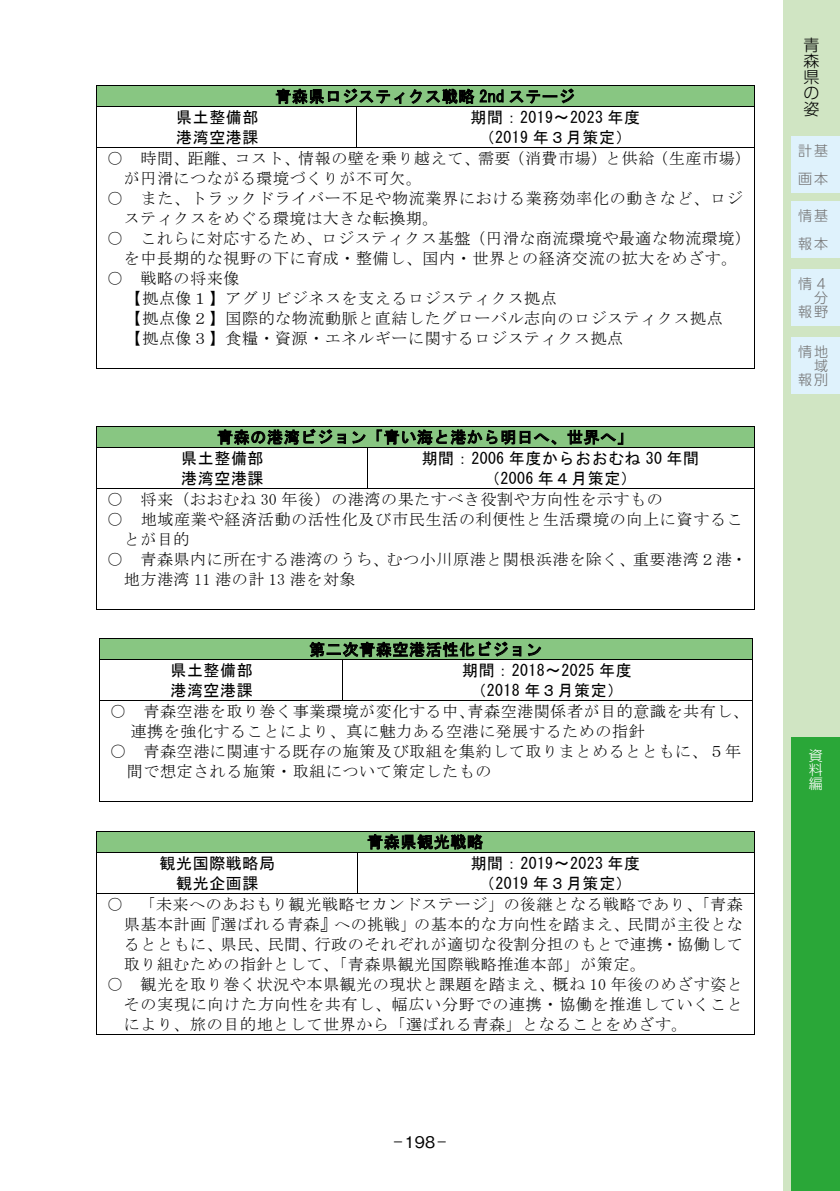
<style>
.page{position:relative;width:840px;height:1191px;background:#fff}
.page>*{position:absolute;margin:0;border:0;box-sizing:border-box;transform-origin:0 0}
.t1{font:16px/20px "MS Mincho";letter-spacing:.04em;color:#000}
.t2{font:16px/20px "MS Gothic";letter-spacing:.04em;color:#000}
.t3{font:16px/20px "MS Gothic";letter-spacing:.02em;color:#000;text-align:center}
.t4{font:500 16px "Gothic BBB Pr 6";color:#000;scale:.5 1}
.t5{font:300 16px/16px "UD Shin Go Pr 6";color:#000;text-align:justify}
.t6{font:300 14px/14px "UD Shin Go Pr 6";color:#727171}
.t7{font:300 14px/14px "UD Shin Go Pr 6";color:#fff;text-align:justify}
</style>
<div class="page">
<div style="left:782px;top:0;width:57px;height:1191px;background:#d0e5c3"></div>
<div style="left:791px;top:136px;width:48px;height:57px;background:#dff2fc"></div>
<div style="left:791px;top:269px;width:48px;height:57px;background:#dff2fc"></div>
<div style="left:791px;top:337px;width:48px;height:57px;background:#dff2fc"></div>
<div style="left:791px;top:737px;width:48px;height:454px;background:#2aa738"></div>
<div style="left:791px;top:201px;width:48px;height:57px;background:#dff2fc"></div>
<div style="left:97px;top:86px;width:656px;height:20px;background:#88c682"></div>
<svg style="left:509px;top:88px;width:65px;height:16px"></svg>
<hr style="left:97px;top:85px;width:656px;height:1px;background:#000">
<svg style="left:96px;top:85px;width:1px;height:22px"></svg>
<hr style="left:97px;top:106px;width:259px;height:1px;background:#000">
<svg style="left:275px;top:88px;width:228px;height:19px"></svg>
<hr style="left:357px;top:106px;width:396px;height:1px;background:#000">
<svg style="left:753px;top:85px;width:1px;height:22px"></svg>
<hr style="left:96px;top:107px;width:1px;height:40px;background:#000">
<hr style="left:356px;top:107px;width:1px;height:40px;background:#000">
<hr style="left:753px;top:107px;width:1px;height:40px;background:#000">
<hr style="left:97px;top:147px;width:259px;height:1px;background:#000">
<hr style="left:357px;top:147px;width:396px;height:1px;background:#000">
<hr style="left:96px;top:148px;width:1px;height:220px;background:#000">
<hr style="left:97px;top:368px;width:656px;height:1px;background:#000">
<hr style="left:753px;top:148px;width:1px;height:220px;background:#000">
<div style="left:97px;top:427px;width:656px;height:20px;background:#88c682"></div>
<svg style="left:217px;top:429px;width:129px;height:16px"></svg>
<svg style="left:376px;top:429px;width:180px;height:16px"></svg>
<svg style="left:567px;top:430px;width:56px;height:15px"></svg>
<hr style="left:97px;top:426px;width:656px;height:1px;background:#000">
<svg style="left:96px;top:426px;width:1px;height:22px"></svg>
<hr style="left:97px;top:447px;width:269px;height:1px;background:#000">
<svg style="left:352px;top:431px;width:15px;height:17px"></svg>
<hr style="left:367px;top:447px;width:386px;height:1px;background:#000">
<svg style="left:753px;top:426px;width:1px;height:22px"></svg>
<hr style="left:96px;top:448px;width:1px;height:40px;background:#000">
<hr style="left:366px;top:448px;width:1px;height:40px;background:#000">
<hr style="left:753px;top:448px;width:1px;height:40px;background:#000">
<hr style="left:97px;top:488px;width:269px;height:1px;background:#000">
<hr style="left:367px;top:488px;width:386px;height:1px;background:#000">
<hr style="left:96px;top:489px;width:1px;height:120px;background:#000">
<hr style="left:97px;top:609px;width:656px;height:1px;background:#000">
<hr style="left:753px;top:489px;width:1px;height:120px;background:#000">
<div style="left:100px;top:639px;width:651px;height:20px;background:#88c682"></div>
<svg style="left:527px;top:643px;width:14px;height:13px"></svg>
<hr style="left:100px;top:638px;width:651px;height:1px;background:#000">
<svg style="left:99px;top:638px;width:1px;height:22px"></svg>
<hr style="left:100px;top:659px;width:241px;height:1px;background:#000">
<svg style="left:309px;top:641px;width:212px;height:19px"></svg>
<hr style="left:342px;top:659px;width:409px;height:1px;background:#000">
<svg style="left:751px;top:638px;width:1px;height:22px"></svg>
<hr style="left:99px;top:660px;width:1px;height:40px;background:#000">
<hr style="left:341px;top:660px;width:1px;height:40px;background:#000">
<hr style="left:751px;top:660px;width:1px;height:40px;background:#000">
<hr style="left:100px;top:700px;width:241px;height:1px;background:#000">
<hr style="left:342px;top:700px;width:409px;height:1px;background:#000">
<hr style="left:99px;top:701px;width:1px;height:100px;background:#000">
<hr style="left:100px;top:801px;width:651px;height:1px;background:#000">
<hr style="left:751px;top:701px;width:1px;height:100px;background:#000">
<div style="left:97px;top:831px;width:656px;height:20px;background:#88c682"></div>
<svg style="left:367px;top:834px;width:116px;height:16px"></svg>
<hr style="left:97px;top:830px;width:656px;height:1px;background:#000">
<svg style="left:96px;top:831px;width:1px;height:21px"></svg>
<hr style="left:97px;top:851px;width:259px;height:1px;background:#000">
<hr style="left:357px;top:851px;width:396px;height:1px;background:#000">
<svg style="left:753px;top:831px;width:1px;height:21px"></svg>
<hr style="left:96px;top:852px;width:1px;height:40px;background:#000">
<hr style="left:356px;top:852px;width:1px;height:40px;background:#000">
<hr style="left:753px;top:852px;width:1px;height:40px;background:#000">
<hr style="left:97px;top:892px;width:259px;height:1px;background:#000">
<hr style="left:357px;top:892px;width:396px;height:1px;background:#000">
<hr style="left:96px;top:893px;width:1px;height:140px;background:#000">
<hr style="left:97px;top:1033px;width:656px;height:1px;background:#000">
<hr style="left:753px;top:893px;width:1px;height:140px;background:#000">
<p class="t2" style="left:275px;top:86px;width:301px">青森県ロジスティクス戦略 2nd ステージ</p>
<p class="t2" style="left:176px;top:107px;width:84px">県土整備部港湾空港課</p>
<p class="t3" style="left:470px;top:107px;width:171px">期間：2019～2023 年度（2019 年３月策定）</p>
<p class="t1" style="left:124px;top:148px;width:628px;text-indent:-17px">○ 時間、距離、コスト、情報の壁を乗り越えて、需要（消費市場）と供給（生産市場）が円滑につながる環境づくりが不可欠。</p>
<p class="t1" style="left:124px;top:188px;width:620px;text-indent:-17px">○ また、トラックドライバー不足や物流業界における業務効率化の動きなど、ロジスティクスをめぐる環境は大きな転換期。</p>
<p class="t1" style="left:107px;top:228px;width:645px;text-align:center">○ これらに対応するため、ロジスティクス基盤（円滑な商流環境や最適な物流環境）を中長期的な視野の下に育成・整備し、国内・世界との経済交流の拡大をめざす。</p>
<p class="t1" style="left:126px;top:268px;width:598px;text-indent:-19px">○ 戦略の将来像<br>【拠点像１】アグリビジネスを支えるロジスティクス拠点<br>【拠点像２】国際的な物流動脈と直結したグローバル志向のロジスティクス拠点【拠点像３】食糧・資源・エネルギーに関するロジスティクス拠点</p>
<p class="t2" style="left:181px;top:427px;width:453px;line-height:20.6px;text-indent:36px">青森の港湾ビジョン「青い海と港から明日へ、世界へ」県土整備部<br>港湾空港課</p>
<p class="t2" style="left:421px;top:448px;width:279px;text-align:center">期間：2006 年度からおおむね 30 年間（2006 年４月策定）</p>
<p class="t1" style="left:107px;top:489px;width:556px">○ 将来（おおむね 30 年後）の港湾の果たすべき役割や方向性を示すもの</p>
<p class="t1" style="left:124px;top:509px;width:620px;text-indent:-17px">○ 地域産業や経済活動の活性化及び市民生活の利便性と生活環境の向上に資することが目的</p>
<p class="t1" style="left:124px;top:549px;width:624px;text-indent:-17px">○ 青森県内に所在する港湾のうち、むつ小川原港と関根浜港を除く、重要港湾２港・地方港湾 11 港の計 13 港を対象</p>
<p class="t2" style="left:309px;top:639px;width:234px">第二次青森空港活性化ビジョン</p>
<p class="t2" style="left:170px;top:660px;width:84px">県土整備部港湾空港課</p>
<p class="t3" style="left:462px;top:660px;width:171px">期間：2018～2025 年度（2018 年３月策定）</p>
<p class="t1" style="left:110px;top:701px;width:639px">○ 青森空港を取り巻く事業環境が変化する中、青森空港関係者が目的意識を共有し、</p>
<p class="t1" style="left:131px;top:721px;width:515px">連携を強化することにより、真に魅力ある空港に発展するための指針</p>
<p class="t1" style="left:110px;top:741px;width:632px">〇 青森空港に関連する既存の施策及び取組を集約して取りまとめるとともに、５年</p>
<p class="t1" style="left:127px;top:761px;width:366px">間で想定される施策・取組について策定したもの</p>
<p class="t2" style="left:367px;top:832px;width:117px">青森県観光戦略</p>
<p class="t2" style="left:159px;top:853px;width:117px;text-align:center">観光国際戦略局観光企画課</p>
<p class="t3" style="left:470px;top:853px;width:171px">期間：2019～2023 年度（2019 年３月策定）</p>
<p class="t1" style="left:124px;top:894px;width:620px;text-align:justify;text-indent:-17px">○ 「未来へのあおもり観光戦略セカンドステージ」の後継となる戦略であり、「青森県基本計画『選ばれる青森』への挑戦」の基本的な方向性を踏まえ、民間が主役となるとともに、県民、民間、行政のそれぞれが適切な役割分担のもとで連携・協働して取り組むための指針として、「青森県観光国際戦略推進本部」が策定。</p>
<p class="t1" style="left:124px;top:974px;width:620px;text-align:justify;text-indent:-17px">○ 観光を取り巻く状況や本県観光の現状と課題を踏まえ、概ね 10 年後のめざす姿とその実現に向けた方向性を共有し、幅広い分野での連携・協働を推進していくことにより、旅の目的地として世界から「選ばれる青森」となることをめざす。</p>
<p class="t4" style="left:394px;top:1129px;width:105px">― 198 ―</p>
<p class="t5" style="left:803px;top:36px;width:17px">青森県の姿</p>
<p class="t6" style="left:797px;top:136px;width:31px;line-height:28px">計基画本</p>
<p class="t6" style="left:797px;top:201px;width:31px;line-height:28px">情基報本</p>
<p class="t6" style="left:797px;top:276px;width:31px;text-align:right">情４分報野</p>
<p class="t6" style="left:797px;top:344px;width:31px;text-align:right">情地域報別</p>
<p class="t7" style="left:808px;top:748px;width:15px">資料編</p>
</div>
